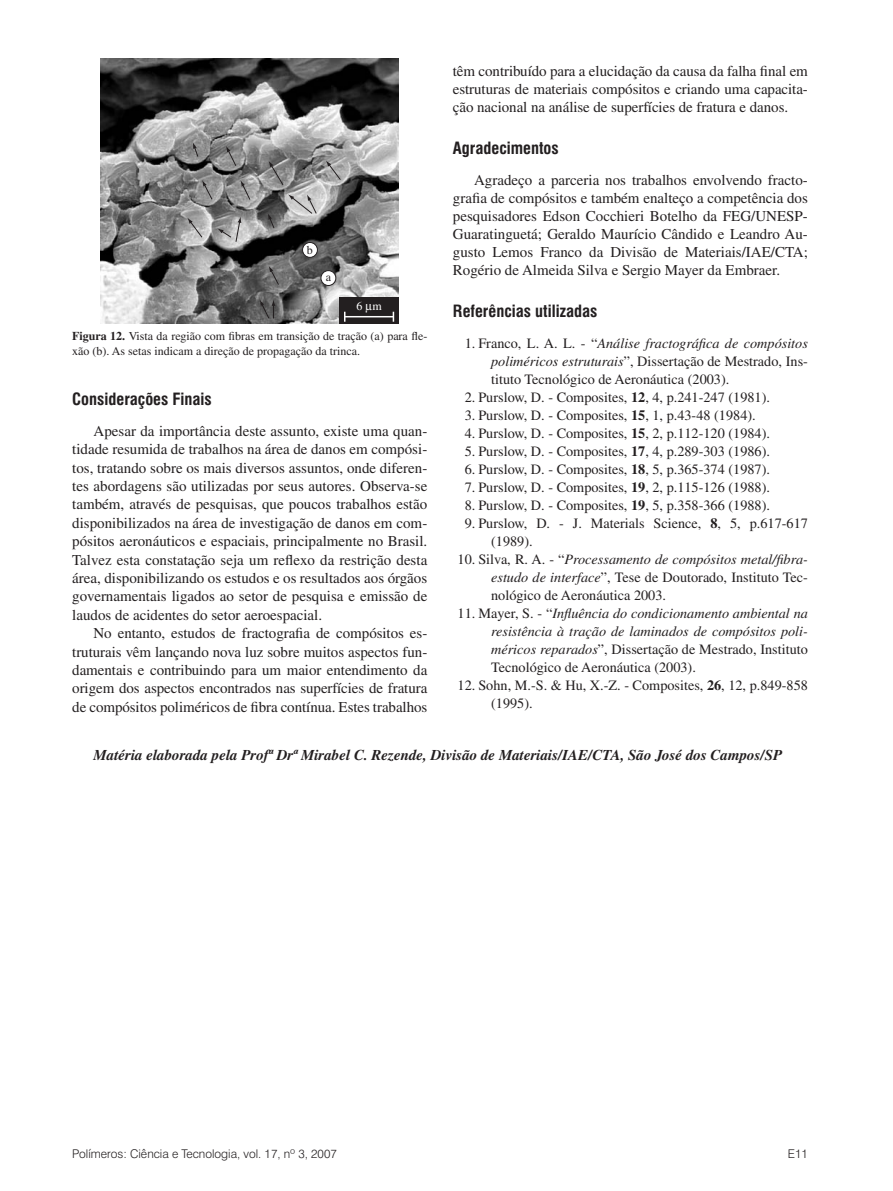
<style>
.page{position:relative;width:893px;height:1191px;background:#fff}
.page>*{position:absolute;margin:0;border:0;box-sizing:border-box;transform-origin:0 0}
.sub_título{font:700 condensed 16.5px "Swiss 721 BT";color:#231f20}
.corpo{font:15px/18.5px "Times";letter-spacing:-.005em;color:#231f20;text-align:justify}
.corpo-2{font:italic 700 15px "Times";color:#231f20}
.referências{font:14.25px/18px "Times";color:#231f20;text-align:justify}
.referências-2{font:italic 14.25px/18px "Times";color:#231f20;text-align:justify}
.legenda{font:12px/14.4px "Times";color:#231f20}
.t1{font:300 12px "Swiss 721 BT";color:#231f20}
.t2{font:12px "Times";color:#fff}
.s1{font-weight:700}
.s2{font-style:italic}
.s3{font-style:normal}
</style>
<div class="page">
<img style="left:101px;top:59px;width:298px;height:264px">
<div style="left:339px;top:297px;width:60px;height:26px;background:#231f20"></div>
<hr style="left:345px;top:316px;width:48px;height:1px;background:#fff">
<div style="left:321px;top:271px;width:15px;height:14px;background:#fff;border-radius:50%"></div>
<div style="left:321px;top:270px;width:15px;height:16px;border:1px solid #231f20;border-radius:50%"></div>
<div style="left:303px;top:242px;width:14px;height:15px;background:#fff;border-radius:50%"></div>
<div style="left:302px;top:242px;width:16px;height:16px;border:1px solid #231f20;border-radius:50%"></div>
<svg style="left:193px;top:142px;width:6px;height:15px"></svg>
<svg style="left:226px;top:146px;width:11px;height:21px"></svg>
<svg style="left:202px;top:180px;width:11px;height:20px"></svg>
<svg style="left:240px;top:180px;width:11px;height:20px"></svg>
<svg style="left:187px;top:217px;width:16px;height:21px"></svg>
<svg style="left:217px;top:216px;width:24px;height:27px"></svg>
<svg style="left:268px;top:213px;width:7px;height:16px"></svg>
<svg style="left:288px;top:194px;width:29px;height:20px"></svg>
<svg style="left:326px;top:160px;width:15px;height:21px"></svg>
<svg style="left:268px;top:161px;width:16px;height:25px"></svg>
<svg style="left:269px;top:266px;width:10px;height:19px"></svg>
<svg style="left:260px;top:299px;width:15px;height:20px"></svg>
<p class="legenda" style="left:307px;top:242px;width:7px">b</p>
<p class="legenda" style="left:326px;top:270px;width:7px">a</p>
<p class="t2" style="left:356px;top:299px;width:27px">6 m</p>
<p class="legenda" style="left:72px;top:329px;width:357px"><span class="s1">Figura 12.</span> Vista da região com fibras em transição de tração (a) para fle&shy;xão (b). As setas indicam a direção de propagação da trinca.</p>
<p class="sub_título" style="left:72px;top:389px;width:141px">Considerações Finais</p>
<p class="corpo" style="left:72px;top:421px;width:357px;text-indent:21px">Apesar da importância deste assunto, existe uma quan&shy;tidade resumida de trabalhos na área de danos em compósi&shy;tos, tratando sobre os mais diversos assuntos, onde diferen&shy;tes abordagens são utilizadas por seus autores. Observa-se também, através de pesquisas, que poucos trabalhos estão disponibilizados na área de investigação de danos em com&shy;pósitos aeronáuticos e espaciais, principalmente no Brasil.<br>Talvez esta constatação seja um reflexo da restrição desta área, disponibilizando os estudos e os resultados aos órgãos governamentais ligados ao setor de pesquisa e emissão de laudos de acidentes do setor aeroespacial.</p>
<p class="corpo" style="left:72px;top:624px;width:357px;text-indent:21px">No entanto, estudos de fractografia de compósitos es&shy;truturais vêm lançando nova luz sobre muitos aspectos fun&shy;damentais e contribuindo para um maior entendimento da origem dos aspectos encontrados nas superfícies de fratura de compósitos poliméricos de fibra contínua. Estes trabalhos</p>
<p class="corpo" style="left:453px;top:61px;width:357px;line-height:18px">têm contribuído para a elucidação da causa da falha final em estruturas de materiais compósitos e criando uma capacita&shy;ção nacional na análise de superfícies de fratura e danos.</p>
<p class="sub_título" style="left:453px;top:138px;width:107px">Agradecimentos</p>
<p class="corpo" style="left:453px;top:171px;width:357px;line-height:18px;text-indent:21px">Agradeço a parceria nos trabalhos envolvendo fracto&shy;grafia de compósitos e também enalteço a competência dos pesquisadores Edson Cocchieri Botelho da FEG/UNESP-Guaratinguetá; Geraldo Maurício Cândido e Leandro Au&shy;gusto Lemos Franco da Divisão de Materiais/IAE/CTA; Rogério de Almeida Silva e Sergio Mayer da Embraer.</p>
<p class="sub_título" style="left:453px;top:301px;width:146px">Referências utilizadas</p>
<p class="referências" style="left:491px;top:334px;width:318px;text-indent:-26px">1. Franco, L. A. L. - “<span class="s2">Análise fractográfica de compósitos poliméricos estruturais</span>”, Dissertação de Mestrado, Ins&shy;tituto Tecnológico de Aeronáutica (2003).</p>
<p class="referências" style="left:465px;top:388px;width:307px">2. Purslow, D. - Composites, <span class="s1">12</span>, 4, p.241-247 (1981).</p>
<p class="referências" style="left:465px;top:406px;width:293px">3. Purslow, D. - Composites, <span class="s1">15</span>, 1, p.43-48 (1984).</p>
<p class="referências" style="left:465px;top:424px;width:307px">4. Purslow, D. - Composites, <span class="s1">15</span>, 2, p.112-120 (1984).</p>
<p class="referências" style="left:465px;top:442px;width:307px">5. Purslow, D. - Composites, <span class="s1">17</span>, 4, p.289-303 (1986).</p>
<p class="referências" style="left:465px;top:460px;width:307px">6. Purslow, D. - Composites, <span class="s1">18</span>, 5, p.365-374 (1987).</p>
<p class="referências" style="left:465px;top:478px;width:307px">7. Purslow, D. - Composites, <span class="s1">19</span>, 2, p.115-126 (1988).</p>
<p class="referências" style="left:465px;top:496px;width:307px">8. Purslow, D. - Composites, <span class="s1">19</span>, 5, p.358-366 (1988).</p>
<p class="referências" style="left:491px;top:514px;width:318px;text-indent:-26px">9. Purslow, D. - J. Materials Science, <span class="s1">8</span>, 5, p.617-617 (1989).</p>
<p class="referências" style="left:491px;top:550px;width:318px;text-indent:-34px">10. Silva, R. A. - “<span class="s2">Processamento de compósitos metal/fibra&shy;estudo de interface</span>”, Tese de Doutorado, Instituto Tec&shy;nológico de Aeronáutica 2003.</p>
<p class="referências-2" style="left:491px;top:604px;width:318px;text-indent:-34px"><span class="s3">11. Mayer, S. - “</span>Influência do condicionamento ambiental na resistência à tração de laminados de compósitos poli&shy;méricos reparados<span class="s3">”, Dissertação de Mestrado, Instituto Tecnológico de Aeronáutica (2003).</span></p>
<p class="referências" style="left:491px;top:676px;width:318px;text-indent:-34px">12. Sohn, M.-S. &amp; Hu, X.-Z. - Composites, <span class="s1">26</span>, 12, p.849-858 (1995).</p>
<p class="corpo-2" style="left:94px;top:746px;width:690px">Matéria elaborada pela Profª Drª Mirabel C. Rezende, Divisão de Materiais/IAE/CTA, São José dos Campos/SP</p>
<p class="t1" style="left:72px;top:1146px;width:266px">Polímeros: Ciência e Tecnologia, vol. 17, nº 3, 2007</p>
<p class="t1" style="left:788px;top:1146px;width:22px">E11</p>
</div>
